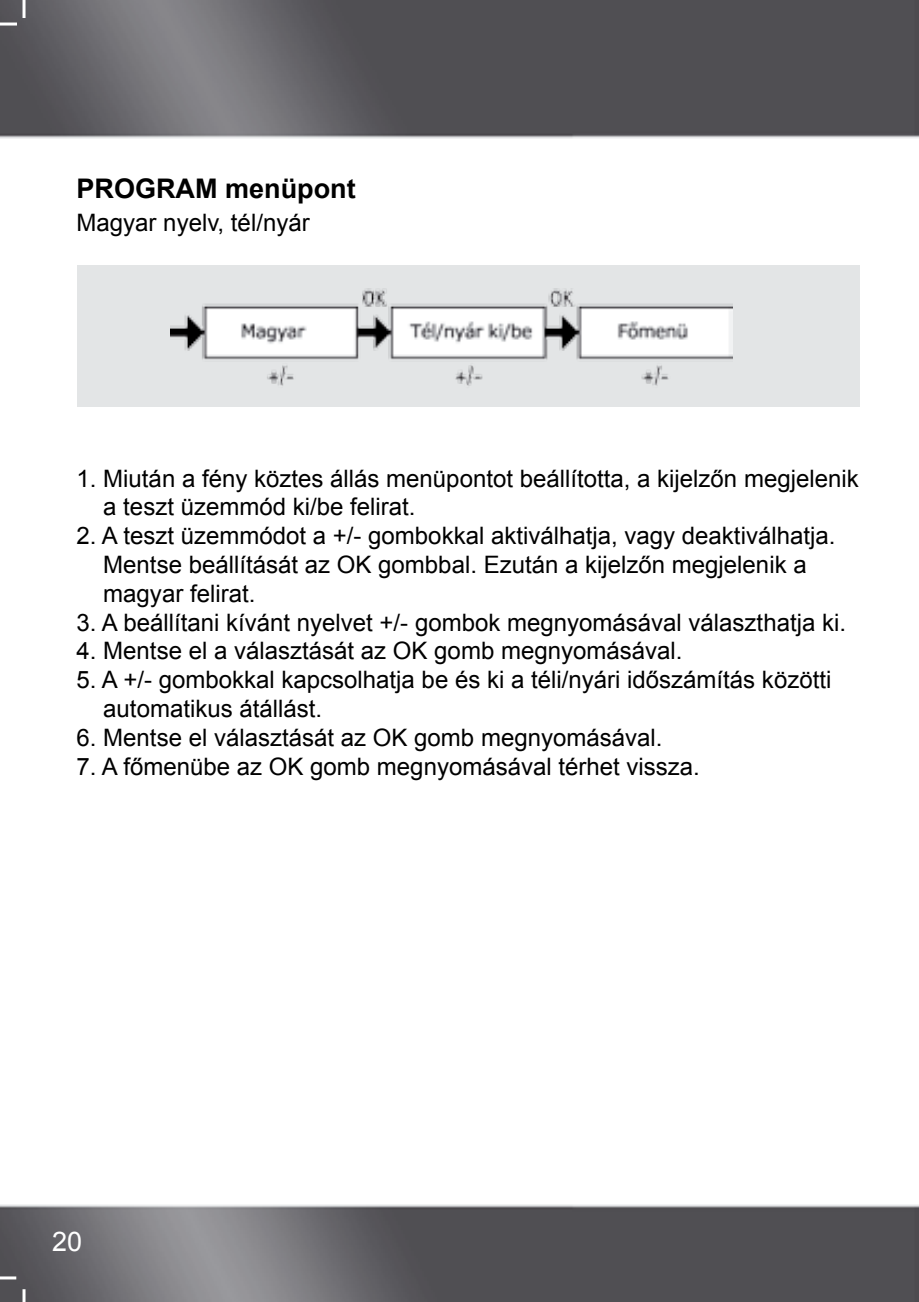
<style>
.page{position:relative;width:919px;height:1302px;background:#fff}
.page>*{position:absolute;margin:0;border:0;box-sizing:border-box;transform-origin:0 0}
.t1{font:700 27px "Arial";color:#000}
.t2{font:27px "Arial";color:#fff}
.t3{font:24px/28.8px "Arial";color:#000}
</style>
<div class="page">
<img style="left:0;top:0;width:919px;height:1301px">
<hr style="left:0;top:1276px;width:16px;height:3px;background:#fff">
<hr style="left:0;top:23px;width:17px;height:3px;background:#fff">
<svg style="left:23px;top:1288px;width:3px;height:13px"></svg>
<hr style="left:23px;top:0;width:3px;height:18px;background:#fff">
<div style="left:77px;top:265px;width:782px;height:141px;background:#e3e5e6"></div>
<img style="left:170px;top:288px;width:562px;height:98px">
<p class="t1" style="left:77px;top:171px;width:280px">PROGRAM menüpont</p>
<p class="t3" style="left:77px;top:208px;width:234px">Magyar nyelv, tél/nyár</p>
<p class="t3" style="left:103px;top:464px;width:757px;text-indent:-27px">1. Miután a fény köztes állás menüpontot beállította, a kijelzőn megjelenik a teszt üzemmód ki/be felirat.</p>
<p class="t3" style="left:103px;top:521px;width:733px;text-indent:-27px">2. A teszt üzemmódot a +/- gombokkal aktiválhatja, vagy deaktiválhatja.<br>Mentse beállítását az OK gombbal. Ezután a kijelzőn megjelenik a magyar felirat.</p>
<p class="t3" style="left:77px;top:608px;width:771px">3. A beállítani kívánt nyelvet +/- gombok megnyomásával választhatja ki.</p>
<p class="t3" style="left:77px;top:636px;width:607px">4. Mentse el a választását az OK gomb megnyomásával.</p>
<p class="t3" style="left:103px;top:665px;width:729px;text-indent:-27px">5. A +/- gombokkal kapcsolhatja be és ki a téli/nyári időszámítás közötti automatikus átállást.</p>
<p class="t3" style="left:77px;top:723px;width:587px">6. Mentse el választását az OK gomb megnyomásával.</p>
<p class="t3" style="left:77px;top:752px;width:624px">7. A főmenübe az OK gomb megnyomásával térhet vissza.</p>
<p class="t2" style="left:52px;top:1223px;width:32px">20</p>
</div>
